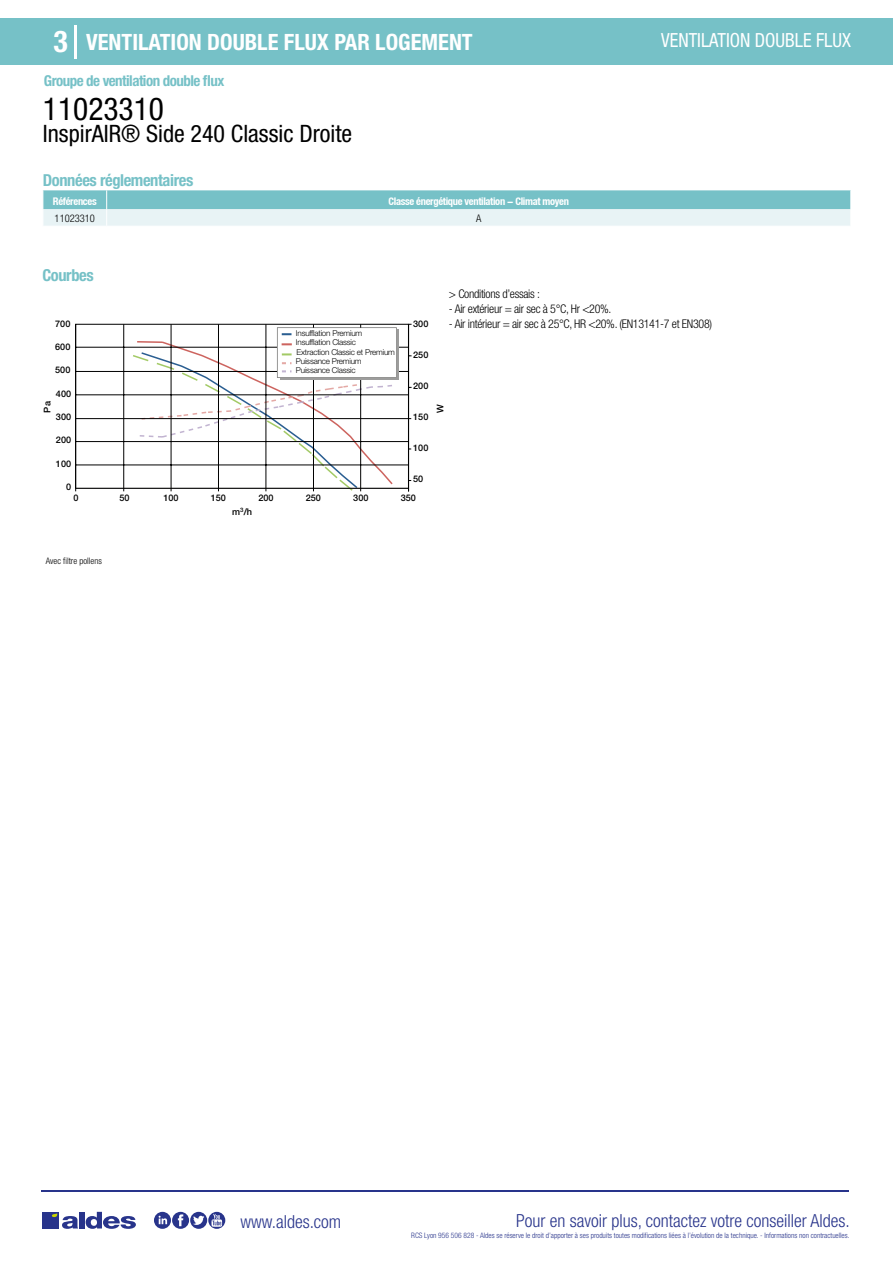
<style>
.page{position:relative;width:893px;height:1263px;background:#fff}
.page>*{position:absolute;margin:0;border:0;box-sizing:border-box;transform-origin:0 0}
.t1{font:condensed 31.5px "Helvetica Neue LT Std";color:#000}
.t2{font:700 condensed 30px "Helvetica Neue LT Std";color:#fff}
.t3{font:condensed 24px "Helvetica Neue LT Std";color:#000}
.t4{font:700 condensed 22.5px "Helvetica Neue LT Std";color:#fff}
.t5{font:condensed 19.5px "Helvetica Neue LT Std";color:#fff;scale:.95 1}
.t6{font:300 condensed 18px "Helvetica Neue";color:#28348b}
.t7{font:700 condensed 16.5px "Helvetica Neue LT Std";letter-spacing:-.025em;color:#76c1c7}
.t8{font:700 condensed 15px "Helvetica Neue LT Std";letter-spacing:-.035em;color:#76c1c7}
.t9{font:300 condensed 12px "Helvetica Neue LT Std";letter-spacing:-.025em;color:#000}
.t10{font:700 condensed 10.5px "Helvetica Neue";letter-spacing:-.03em;color:#fff}
.t11{font:300 condensed 10.5px "Helvetica Neue";color:#000}
.t12{font:500 9.15px "Helvetica Neue";color:#000}
.t13{font:300 condensed 9px "Helvetica Neue";color:#000}
.t14{font:300 8.1px/9.1px "Helvetica Neue";letter-spacing:-.025em;color:#000}
.t15{font:300 condensed 7.5px "Helvetica Neue";color:#28348b}
</style>
<div class="page">
<div style="left:0;top:18px;width:893px;height:46px;background:#76c1c7"></div>
<hr style="left:74px;top:25px;width:2px;height:33px;background:#fff">
<hr style="left:41px;top:1190px;width:808px;height:1px;background:#28348b">
<svg style="left:154px;top:1212px;width:71px;height:17px"></svg>
<div style="left:42px;top:1212px;width:17px;height:16px;background:#28348b"></div>
<div style="left:79px;top:1212px;width:5px;height:16px;background:#28348b"></div>
<svg style="left:86px;top:1212px;width:50px;height:17px"></svg>
<svg style="left:52px;top:1213px;width:26px;height:16px"></svg>
<svg style="left:43px;top:190px;width:808px;height:36px;background:#add9dd"></svg>
<hr style="left:76px;top:418px;width:335px;height:1px;background:#000">
<hr style="left:76px;top:347px;width:333px;height:1px;background:#000">
<hr style="left:76px;top:371px;width:333px;height:1px;background:#000">
<hr style="left:76px;top:395px;width:333px;height:1px;background:#000">
<hr style="left:76px;top:441px;width:332px;height:1px;background:#000">
<hr style="left:76px;top:465px;width:333px;height:1px;background:#000">
<hr style="left:123px;top:324px;width:1px;height:167px;background:#000">
<hr style="left:171px;top:324px;width:1px;height:167px;background:#000">
<hr style="left:218px;top:324px;width:1px;height:167px;background:#000">
<hr style="left:266px;top:324px;width:1px;height:167px;background:#000">
<hr style="left:313px;top:324px;width:1px;height:167px;background:#000">
<hr style="left:360px;top:324px;width:1px;height:167px;background:#000">
<hr style="left:75px;top:324px;width:1px;height:167px;background:#000">
<hr style="left:408px;top:324px;width:1px;height:167px;background:#000">
<svg style="left:130px;top:327px;width:267px;height:165px"></svg>
<h2 class="t2" style="left:54px;top:24px;width:16px">3</h2>
<h3 class="t4" style="left:86px;top:28px;width:388px">VENTILATION DOUBLE FLUX PAR LOGEMENT</h3>
<h3 class="t5" style="left:661px;top:29px;width:201px">VENTILATION DOUBLE FLUX</h3>
<h3 class="t8" style="left:44px;top:71px;width:182px">Groupe de ventilation double flux</h3>
<h1 class="t1" style="left:43px;top:91px;width:122px">11023310</h1>
<h3 class="t3" style="left:43px;top:120px;width:311px">InspirAIR® Side 240 Classic Droite</h3>
<h3 class="t7" style="left:43px;top:170px;width:152px">Données réglementaires</h3>
<h3 class="t10" style="left:53px;top:195px;width:45px">Références</h3>
<h3 class="t10" style="left:388px;top:195px;width:182px">Classe énergétique ventilation - Climat moyen</h3>
<h3 class="t11" style="left:55px;top:212px;width:42px">11023310</h3>
<h3 class="t11" style="left:476px;top:212px;width:7px">A</h3>
<h3 class="t7" style="left:43px;top:265px;width:53px">Courbes</h3>
<p class="t12" style="left:55px;top:318px;width:17px">700</p>
<p class="t12" style="left:55px;top:341px;width:17px">600</p>
<p class="t12" style="left:55px;top:364px;width:17px">500</p>
<p class="t12" style="left:56px;top:388px;width:17px">400</p>
<p class="t14" style="left:296px;top:329px;width:68px">Insufflation Premium<br>Insufflation Classic</p>
<p class="t14" style="left:296px;top:356px;width:67px">Puissance Premium<br>Puissance Classic</p>
<p class="t14" style="left:297px;top:347px;width:100px">Extraction Classic et Premium</p>
<p class="t12" style="left:413px;top:318px;width:17px">300</p>
<p class="t12" style="left:413px;top:349px;width:17px">250</p>
<p class="t12" style="left:413px;top:380px;width:17px">200</p>
<h3 class="t9" style="left:449px;top:287px;width:93px">&gt; Conditions d’essais :</h3>
<h3 class="t9" style="left:449px;top:302px;width:164px">- Air extérieur = air sec à 5°C, Hr &lt;20%.</h3>
<h3 class="t9" style="left:449px;top:317px;width:265px">- Air intérieur = air sec à 25°C, HR &lt;20%. (EN13141-7 et EN308)</h3>
<p class="t12" style="left:42px;top:413px;width:13px;rotate:-90deg">Pa</p>
<p class="t12" style="left:435px;top:413px;width:10px;rotate:-90deg">W</p>
<p class="t12" style="left:56px;top:411px;width:17px">300</p>
<p class="t12" style="left:413px;top:411px;width:17px">150</p>
<p class="t12" style="left:56px;top:435px;width:17px">200</p>
<p class="t12" style="left:56px;top:458px;width:17px">100</p>
<p class="t12" style="left:66px;top:481px;width:7px">0</p>
<p class="t12" style="left:413px;top:442px;width:17px">100</p>
<p class="t12" style="left:413px;top:474px;width:12px">50</p>
<p class="t12" style="left:74px;top:492px;width:7px">0</p>
<p class="t12" style="left:119px;top:492px;width:12px">50</p>
<p class="t12" style="left:163px;top:492px;width:17px">100</p>
<p class="t12" style="left:211px;top:492px;width:17px">150</p>
<p class="t12" style="left:258px;top:492px;width:17px">200</p>
<p class="t12" style="left:306px;top:492px;width:17px">250</p>
<p class="t12" style="left:353px;top:492px;width:17px">300</p>
<p class="t12" style="left:401px;top:492px;width:17px">350</p>
<p class="t12" style="left:232px;top:506px;width:21px">m<sup>3</sup>/h</p>
<p class="t13" style="left:46px;top:556px;width:57px">Avec filtre pollens</p>
<h3 class="t6" style="left:240px;top:1211px;width:102px">www.aldes.com</h3>
<h3 class="t6" style="left:516px;top:1211px;width:335px">Pour en savoir plus, contactez votre conseiller Aldes.</h3>
<p class="t15" style="left:411px;top:1230px;width:440px">RCS Lyon 956 506 828 - Aldes se réserve le droit d’apporter à ses produits toutes modifications liées à l’évolution de la technique. - Informations non contractuelles.</p>
</div>
